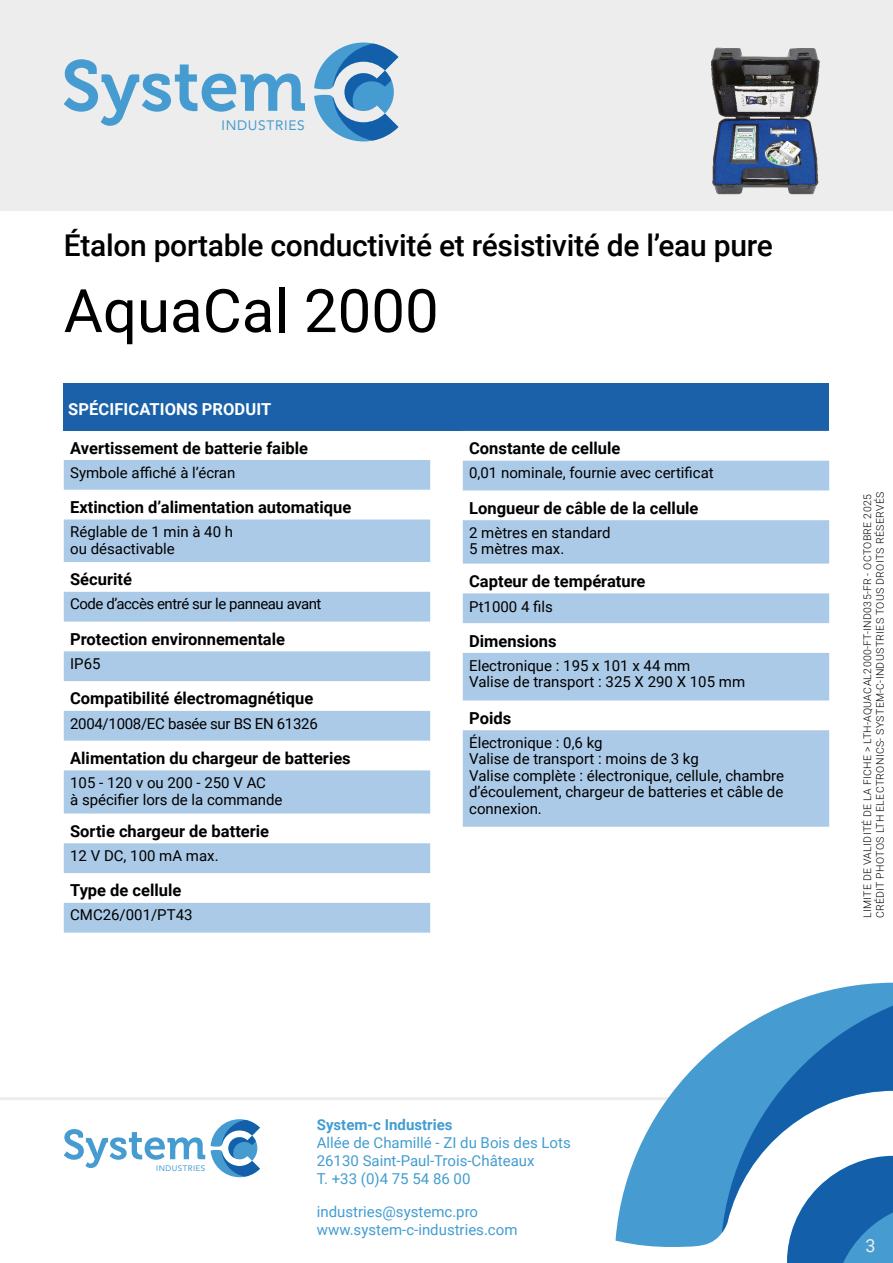
<style>
.page{position:relative;width:893px;height:1263px;background:#fff}
.page>*{position:absolute;margin:0;border:0;box-sizing:border-box;transform-origin:0 0}
._1-TitreProduit{font:60px "Roboto";color:#000}
._1-SsTitreProduit{font:500 30px "Roboto";letter-spacing:-.01em;color:#000}
.t1{font:18px "Roboto";color:#ededed}
._2-SsTitresTab{font:700 16.5px "Roboto";color:#000}
._2-titreTabSpec{font:700 16.5px "Roboto";letter-spacing:.005em;color:#fff}
._2-TxtSpecTab{font:15px/16.5px "Roboto";color:#000;text-align:justify}
.t2{font:15px/18px "Roboto";color:#439dd0}
._2-TxtSpecTab-2{font:15px "Roboto";letter-spacing:-.03em;color:#000}
._2-TxtSpecTab-3{font:15px "Roboto";letter-spacing:-.02em;color:#000}
.t3{font:700 15px "Roboto";color:#439dd0}
.t4{font:13.65px "Avenir";letter-spacing:.05em;color:#469cd0}
.t5{font:300 10.5px "Roboto";letter-spacing:.035em;color:#000}
.t6{font:8.1px "Avenir";letter-spacing:.05em;color:#469cd0}
</style>
<div class="page">
<hr style="left:0;top:1097px;width:693px;height:3px;background:#ededed">
<div style="left:0;top:0;width:893px;height:210px;background:#ededed"></div>
<svg style="left:615px;top:983px;width:278px;height:264px"></svg>
<svg style="left:722px;top:989px;width:171px;height:274px"></svg>
<svg style="left:64px;top:1129px;width:141px;height:39px"></svg>
<svg style="left:211px;top:1119px;width:49px;height:58px"></svg>
<svg style="left:64px;top:59px;width:241px;height:67px"></svg>
<svg style="left:314px;top:43px;width:84px;height:98px"></svg>
<svg style="left:64px;top:460px;width:366px;height:473px;fill:#abcae7"></svg>
<div style="left:64px;top:383px;width:765px;height:48px;background:#1a61aa"></div>
<img style="left:711px;top:47px;width:109px;height:148px">
<svg style="left:463px;top:461px;width:366px;height:366px;fill:#abcae7"></svg>
<p class="t4" style="left:221px;top:115px;width:85px">INDUSTRIES</p>
<p class="_1-SsTitreProduit" style="left:64px;top:225px;width:711px">Étalon portable conductivité et résistivité de l’eau pure</p>
<p class="_1-TitreProduit" style="left:64px;top:269px;width:376px">AquaCal 2000</p>
<p class="_2-titreTabSpec" style="left:68px;top:397px;width:204px">SPÉCIFICATIONS PRODUIT</p>
<p class="_2-SsTitresTab" style="left:70px;top:436px;width:239px">Avertissement de batterie faible</p>
<p class="_2-TxtSpecTab" style="left:70px;top:463px;width:167px">Symbole affiché à l’écran</p>
<p class="_2-SsTitresTab" style="left:70px;top:496px;width:283px">Extinction d’alimentation automatique</p>
<p class="_2-TxtSpecTab" style="left:70px;top:523px;width:164px">Réglable de 1 min à 40 h</p>
<p class="_2-TxtSpecTab" style="left:70px;top:539px;width:106px">ou désactivable</p>
<p class="_2-SsTitresTab" style="left:70px;top:568px;width:63px">Sécurité</p>
<p class="_2-TxtSpecTab-2" style="left:70px;top:594px;width:253px">Code d’accès entré sur le panneau avant</p>
<p class="_2-SsTitresTab" style="left:70px;top:627px;width:216px">Protection environnementale</p>
<p class="_2-TxtSpecTab" style="left:70px;top:655px;width:32px">IP65</p>
<p class="_2-SsTitresTab" style="left:70px;top:687px;width:245px">Compatibilité électromagnétique</p>
<p class="_2-TxtSpecTab-3" style="left:70px;top:713px;width:249px">2004/1008/EC basée sur BS EN 61326</p>
<p class="_2-SsTitresTab" style="left:70px;top:747px;width:282px">Alimentation du chargeur de batteries</p>
<p class="_2-TxtSpecTab" style="left:70px;top:774px;width:197px">105 - 120 v ou 200 - 250 V AC</p>
<p class="_2-TxtSpecTab" style="left:70px;top:790px;width:214px">à spécifier lors de la commande</p>
<p class="_2-SsTitresTab" style="left:70px;top:819px;width:200px">Sortie chargeur de batterie</p>
<p class="_2-TxtSpecTab" style="left:70px;top:847px;width:150px">12 V DC, 100 mA max.</p>
<p class="_2-SsTitresTab" style="left:70px;top:879px;width:113px">Type de cellule</p>
<p class="_2-TxtSpecTab" style="left:70px;top:906px;width:124px">CMC26/001/PT43</p>
<p class="_2-SsTitresTab" style="left:469px;top:437px;width:153px">Constante de cellule</p>
<p class="_2-TxtSpecTab" style="left:469px;top:464px;width:246px">0,01 nominale, fournie avec certificat</p>
<p class="_2-SsTitresTab" style="left:469px;top:496px;width:231px">Longueur de câble de la cellule</p>
<p class="_2-TxtSpecTab" style="left:469px;top:524px;width:143px">2 mètres en standard</p>
<p class="_2-TxtSpecTab" style="left:469px;top:540px;width:97px">5 mètres max.</p>
<p class="_2-SsTitresTab" style="left:469px;top:569px;width:178px">Capteur de température</p>
<p class="_2-TxtSpecTab" style="left:469px;top:598px;width:85px">Pt1000 4 fils</p>
<p class="_2-SsTitresTab" style="left:469px;top:629px;width:89px">Dimensions</p>
<p class="_2-TxtSpecTab" style="left:469px;top:656px;width:223px">Electronique : 195 x 101 x 44 mm</p>
<p class="_2-TxtSpecTab" style="left:469px;top:673px;width:277px">Valise de transport : 325 X 290 X 105 mm</p>
<p class="_2-SsTitresTab" style="left:469px;top:706px;width:44px">Poids</p>
<p class="_2-TxtSpecTab" style="left:469px;top:734px;width:135px">Électronique : 0,6 kg</p>
<p class="_2-TxtSpecTab" style="left:469px;top:750px;width:231px">Valise de transport : moins de 3 kg</p>
<p class="_2-TxtSpecTab" style="left:469px;top:767px;width:316px">Valise complète : électronique, cellule, chambre d’écoulement, chargeur de batteries et câble de connexion.</p>
<p class="t5" style="left:860px;top:918px;width:426px;rotate:-90deg">LIMITE DE VALIDITÉ DE LA FICHE &gt; LTH-AQUACAL2000-FT-IND035-FR - OCTOBRE 2025</p>
<p class="t5" style="left:873px;top:918px;width:428px;rotate:-90deg">CRÉDIT PHOTOS LTH ELECTRONICS- SYSTEM-C-INDUSTRIES TOUS DROITS RÉSERVÉS</p>
<p class="t6" style="left:156px;top:1161px;width:50px">INDUSTRIES</p>
<p class="t3" style="left:317px;top:1114px;width:137px">System-c Industries</p>
<p class="t2" style="left:317px;top:1133px;width:255px">Allée de Chamillé - ZI du Bois des Lots<br>26130 Saint-Paul-Trois-Châteaux<br>T. +33 (0)4 75 54 86 00</p>
<p class="t2" style="left:317px;top:1202px;width:202px">industries@systemc.pro www.system-c-industries.com</p>
<p class="t1" style="left:865px;top:1233px;width:12px">3</p>
</div>
